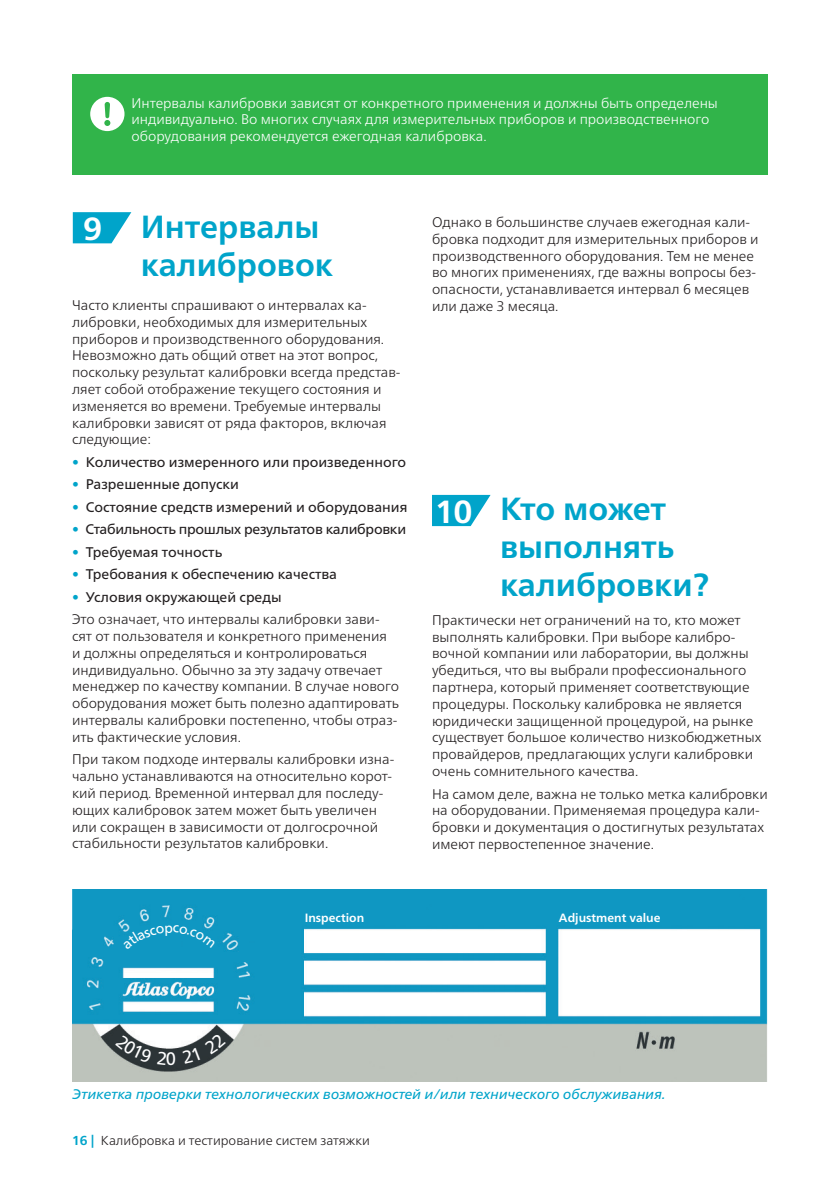
<style>
.page{position:relative;width:840px;height:1191px;background:#fff}
.page>*{position:absolute;margin:0;border:0;box-sizing:border-box;transform-origin:0 0}
.t1{font:700 32px/38px "Neue Frutiger World";color:#00a4ca}
.t2{font:700 32px "Neue Frutiger World";color:#fff}
.t3{font:300 14px/16.8px "Neue Frutiger World";color:#231f20}
.t4{font:300 14px/16.8px "Neue Frutiger World";color:#fff}
.t5{font:14px "Neue Frutiger World";color:#231f20}
.t6{font:italic 14px "Neue Frutiger World";color:#00a4ca}
.t7{font:14px "Neue Frutiger World";letter-spacing:-.02em;color:#231f20}
.t8{font:300 13px "Neue Frutiger World";color:#231f20}
.t9{font:700 12px "Neue Frutiger World";color:#fff}
.s1{color:#00a4ca}
.s2{font-weight:400;color:#00a4ca}
.s3{font-weight:400}
.s4{font-weight:700;color:#00a4ca}
</style>
<div class="page">
<div style="left:73px;top:74px;width:694px;height:100px;background:#31b44a"></div>
<div style="left:90px;top:97px;width:34px;height:34px;background:#fff;border-radius:50%"></div>
<svg style="left:104px;top:102px;width:6px;height:24px"></svg>
<svg style="left:73px;top:212px;width:58px;height:31px"></svg>
<svg style="left:432px;top:495px;width:58px;height:31px"></svg>
<img style="left:73px;top:889px;width:694px;height:192px">
<div style="left:123px;top:925px;width:92px;height:24px;background:#0f97c2"></div>
<svg style="left:115px;top:1035px;width:60px;height:30px"></svg>
<svg style="left:182px;top:1033px;width:44px;height:31px"></svg>
<p class="t4" style="left:131px;top:94px;width:587px">Интервалы калибровки зависят от конкретного применения и должны быть определены индивидуально. Во многих случаях для измерительных приборов и производственного оборудования рекомендуется ежегодная калибровка.</p>
<h1 class="t2" style="left:83px;top:201px;width:21px">9</h1>
<h1 class="t1" style="left:141px;top:207px;width:194px">Интервалы калибровок</h1>
<p class="t3" style="left:72px;top:297px;width:330px">Часто клиенты спрашивают о интервалах ка&shy;либровки, необходимых для измерительных приборов и производственного оборудования.<br>Невозможно дать общий ответ на этот вопрос, поскольку результат калибровки всегда представ&shy;ляет собой отображение текущего состояния и изменяется во времени. Требуемые интервалы калибровки зависят от ряда факторов, включая следующие:</p>
<p class="t5" style="left:72px;top:451px;width:335px"><span class="s1">•</span> Количество измеренного или произведенного</p>
<p class="t5" style="left:72px;top:473px;width:168px"><span class="s1">•</span> Разрешенные допуски</p>
<p class="t5" style="left:72px;top:496px;width:337px"><span class="s1">•</span> Состояние средств измерений и оборудования</p>
<p class="t7" style="left:72px;top:518px;width:335px"><span class="s1">•</span> Стабильность прошлых результатов калибровки</p>
<p class="t5" style="left:72px;top:541px;width:152px"><span class="s1">•</span> Требуемая точность</p>
<p class="t5" style="left:72px;top:563px;width:266px"><span class="s1">•</span> Требования к обеспечению качества</p>
<p class="t3" style="left:72px;top:586px;width:309px;line-height:22.4px"><span class="s2">•</span> <span class="s3">Условия окружающей среды<br></span>Это означает, что интервалы калибровки зави-</p>
<p class="t3" style="left:72px;top:628px;width:328px">сят от пользователя и конкретного применения<br>и должны определяться и контролироваться индивидуально. Обычно за эту задачу отвечает менеджер по качеству компании. В случае нового оборудования может быть полезно адаптировать интервалы калибровки постепенно, чтобы отраз&shy;ить фактические условия.</p>
<p class="t3" style="left:72px;top:751px;width:323px">При таком подходе интервалы калибровки изна&shy;чально устанавливаются на относительно корот&shy;кий период. Временной интервал для последу&shy;ющих калибровок затем может быть увеличен или сокращен в зависимости от долгосрочной стабильности результатов калибровки.</p>
<p class="t3" style="left:432px;top:214px;width:328px">Однако в большинстве случаев ежегодная кали&shy;бровка подходит для измерительных приборов и производственного оборудования. Тем не менее во многих применениях, где важны вопросы без&shy;опасности, устанавливается интервал 6 месяцев или даже 3 месяца.</p>
<h1 class="t2" style="left:435px;top:483px;width:39px">10</h1>
<h1 class="t1" style="left:500px;top:489px;width:210px">Кто может выполнять калибровки?</h1>
<p class="t3" style="left:432px;top:611px;width:331px">Практически нет ограничений на то, кто может выполнять калибровки. При выборе калибро&shy;вочной компании или лаборатории, вы должны убедиться, что вы выбрали профессионального партнера, который применяет соответствующие процедуры. Поскольку калибровка не является юридически защищенной процедурой, на рынке существует большое количество низкобюджетных провайдеров, предлагающих услуги калибровки очень сомнительного качества.</p>
<p class="t3" style="left:432px;top:785px;width:337px">На самом деле, важна не только метка калибровки на оборудовании. Применяемая процедура кали&shy;бровки и документация о достигнутых результатах имеют первостепенное значение.</p>
<p class="t9" style="left:304px;top:907px;width:61px">Inspection</p>
<p class="t9" style="left:558px;top:907px;width:103px">Adjustment value</p>
<p class="t6" style="left:73px;top:1083px;width:594px">Этикетка проверки технологических возможностей и/или технического обслуживания.</p>
<p class="t8" style="left:72px;top:1130px;width:299px"><span class="s4">16 |</span> Калибровка и тестирование систем затяжки</p>
</div>
